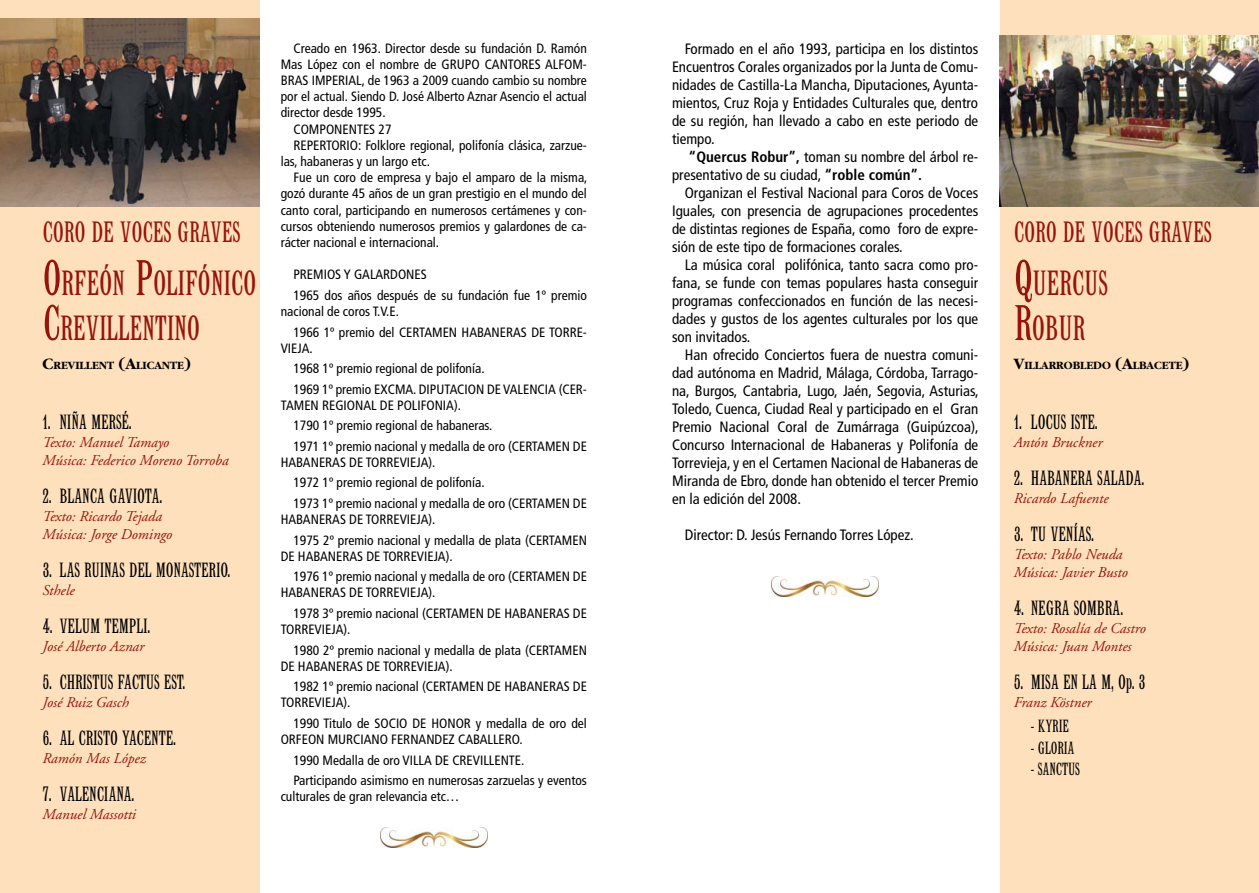
<style>
.page{position:relative;width:1259px;height:893px;background:#fff}
.page>*{position:absolute;margin:0;border:0;box-sizing:border-box;transform-origin:0 0}
.t1{font:condensed 35.7px/45px "Latin";color:#96140c}
.t2{font:condensed 30px "Latin";color:#96140c}
.t3{font:condensed 21px "Latin";color:#000}
.t4{font:condensed 18px "Latin";color:#000}
.t5{font:condensed 15px/18px "Frutiger";color:#000;text-align:justify}
.t6{font:15px/18px "Adobe Garamond Italic Os F";color:#96140c}
.t7{font:condensed 13.5px/20.4px "Frutiger";color:#000}
.t8{font:700 11.55px "Garamond";color:#000}
.s1{font-weight:700}
.s2{font-size:51px}
.s3{font-size:16.5px}
</style>
<div class="page">
<div style="left:1000px;top:0;width:259px;height:893px;background:#fee0bc"></div>
<div style="left:0;top:0;width:259px;height:893px;background:#fee0bc"></div>
<img style="left:0;top:18px;width:259px;height:189px">
<img style="left:999px;top:36px;width:260px;height:171px">
<img style="left:381px;top:828px;width:106px;height:19px">
<img style="left:772px;top:577px;width:106px;height:19px">
<p class="t7" style="left:293px;top:38px;width:295px">Creado en 1963. Director desde su fundación D. Ramón</p>
<p class="t7" style="left:281px;top:54px;width:308px">Mas López con el nombre de GRUPO CANTORES ALFOM-</p>
<p class="t7" style="left:281px;top:70px;width:308px">BRAS IMPERIAL, de 1963 a 2009 cuando cambio su nombre</p>
<p class="t7" style="left:281px;top:86px;width:308px">por el actual. Siendo D. José Alberto Aznar Asencio el actual</p>
<p class="t7" style="left:281px;top:103px;width:106px">director desde 1995.</p>
<p class="t7" style="left:293px;top:119px;width:99px">COMPONENTES 27</p>
<p class="t7" style="left:293px;top:135px;width:295px">REPERTORIO: Folklore regional, polifonía clásica, zarzue-</p>
<p class="t7" style="left:281px;top:151px;width:151px">las, habaneras y un largo etc.</p>
<p class="t7" style="left:293px;top:167px;width:295px">Fue un coro de empresa y bajo el amparo de la misma,</p>
<p class="t7" style="left:281px;top:184px;width:308px">gozó durante 45 años de un gran prestigio en el mundo del</p>
<p class="t7" style="left:281px;top:200px;width:308px">canto coral, participando en numerosos certámenes y con-</p>
<p class="t7" style="left:281px;top:216px;width:308px">cursos obteniendo numerosos premios y galardones de ca-</p>
<p class="t7" style="left:281px;top:232px;width:160px">rácter nacional e internacional.</p>
<p class="t7" style="left:293px;top:265px;width:295px">PREMIOS Y GALARDONES<br>1965 dos años después de su fundación fue 1º premio</p>
<p class="t7" style="left:293px;top:301px;width:295px;text-indent:-13px">nacional de coros T.V.E.<br>1966 1º premio del CERTAMEN HABANERAS DE TORRE-</p>
<p class="t7" style="left:293px;top:338px;width:295px;text-indent:-13px">VIEJA.<br>1968 1º premio regional de polifonía.<br>1969 1º premio EXCMA. DIPUTACION DE VALENCIA (CER-</p>
<p class="t7" style="left:293px;top:395px;width:295px;text-indent:-13px">TAMEN REGIONAL DE POLIFONIA).<br>1790 1º premio regional de habaneras.<br>1971 1º premio nacional y medalla de oro (CERTAMEN DE</p>
<p class="t7" style="left:293px;top:452px;width:295px;text-indent:-13px">HABANERAS DE TORREVIEJA).<br>1972 1º premio regional de polifonía.<br>1973 1º premio nacional y medalla de oro (CERTAMEN DE</p>
<p class="t7" style="left:293px;top:509px;width:295px;text-indent:-13px">HABANERAS DE TORREVIEJA).<br>1975 2º premio nacional y medalla de plata (CERTAMEN</p>
<p class="t7" style="left:293px;top:546px;width:295px;text-indent:-13px">DE HABANERAS DE TORREVIEJA).<br>1976 1º premio nacional y medalla de oro (CERTAMEN DE</p>
<p class="t7" style="left:293px;top:583px;width:295px;text-indent:-13px">HABANERAS DE TORREVIEJA).<br>1978 3º premio nacional (CERTAMEN DE HABANERAS DE</p>
<p class="t7" style="left:293px;top:619px;width:295px;text-indent:-13px">TORREVIEJA).<br>1980 2º premio nacional y medalla de plata (CERTAMEN</p>
<p class="t7" style="left:293px;top:656px;width:295px;text-indent:-13px">DE HABANERAS DE TORREVIEJA).<br>1982 1º premio nacional (CERTAMEN DE HABANERAS DE</p>
<p class="t7" style="left:293px;top:693px;width:295px;text-indent:-13px">TORREVIEJA).<br>1990 Titulo de SOCIO DE HONOR y medalla de oro del</p>
<p class="t7" style="left:293px;top:729px;width:295px;text-indent:-13px">ORFEON MURCIANO FERNANDEZ CABALLERO.<br>1990 Medalla de oro VILLA DE CREVILLENTE.<br>Participando asimismo en numerosas zarzuelas y eventos</p>
<p class="t7" style="left:281px;top:786px;width:180px">culturales de gran relevancia etc…</p>
<p class="t5" style="left:672px;top:40px;width:308px;text-indent:13px">Formado en el año 1993, participa en los distintos Encuentros Corales organizados por la Junta de Comu&shy;nidades de Castilla-La Mancha, Diputaciones, Ayunta&shy;mientos, Cruz Roja y Entidades Culturales que, dentro de su región, han llevado a cabo en este periodo de tiempo.</p>
<p class="t5" style="left:672px;top:148px;width:308px;text-indent:17px"><span class="s1">“Quercus Robur”,</span> toman su nombre del árbol re&shy;presentativo de su ciudad, <span class="s1">“roble común”.</span></p>
<p class="t5" style="left:672px;top:184px;width:308px;text-indent:13px">Organizan el Festival Nacional para Coros de Voces Iguales, con presencia de agrupaciones procedentes de distintas regiones de España, como foro de expre&shy;sión de este tipo de formaciones corales.</p>
<p class="t5" style="left:672px;top:256px;width:308px;text-indent:13px">La música coral polifónica, tanto sacra como pro&shy;fana, se funde con temas populares hasta conseguir programas confeccionados en función de las necesi&shy;dades y gustos de los agentes culturales por los que son invitados.</p>
<p class="t5" style="left:672px;top:346px;width:308px;text-indent:13px">Han ofrecido Conciertos fuera de nuestra comuni&shy;dad autónoma en Madrid, Málaga, Córdoba, Tarrago&shy;na, Burgos, Cantabria, Lugo, Jaén, Segovia, Asturias, Toledo, Cuenca, Ciudad Real y participado en el Gran Premio Nacional Coral de Zumárraga (Guipúzcoa), Concurso Internacional de Habaneras y Polifonía de Torrevieja, y en el Certamen Nacional de Habaneras de Miranda de Ebro, donde han obtenido el tercer Premio en la edición del 2008.</p>
<p class="t5" style="left:685px;top:526px;width:231px">Director: D. Jesús Fernando Torres López.</p>
<h2 class="t2" style="left:43px;top:216px;width:199px">CORO DE VOCES GRAVES</h2>
<h2 class="t2" style="left:1014px;top:216px;width:199px">CORO DE VOCES GRAVES</h2>
<h1 class="t1" style="left:43px;top:261px;width:215px"><span class="s2">O</span>RFEÓN <span class="s2">P</span>OLIFÓNICO<br><span class="s2">C</span>REVILLENTINO</h1>
<h1 class="t1" style="left:1014px;top:261px;width:95px"><span class="s2">Q</span>UERCUS<br><span class="s2">R</span>OBUR</h1>
<p class="t8" style="left:43px;top:359px;width:150px"><span class="s3">C</span>REVILLENT <span class="s3">(A</span>LICANTE<span class="s3">)</span></p>
<p class="t8" style="left:1014px;top:359px;width:36px"><span class="s3">V</span>ILLARR</p>
<p class="t8" style="left:1064px;top:359px;width:127px">OBLEDO <span class="s3">(A</span>LBACETE<span class="s3">)</span></p>
<h3 class="t3" style="left:43px;top:411px;width:90px">1. NIÑA MERSÉ.</h3>
<p class="t6" style="left:43px;top:434px;width:188px">Texto: Manuel Tamayo<br>Música: Federico Moreno Torroba</p>
<h3 class="t3" style="left:43px;top:485px;width:121px">2. BLANCA GAVIOTA.</h3>
<p class="t6" style="left:43px;top:508px;width:131px">Texto: Ricardo Tejada<br>Música: Jorge Domingo</p>
<h3 class="t3" style="left:43px;top:558px;width:189px">3. LAS RUINAS DEL MONASTERIO.</h3>
<p class="t6" style="left:43px;top:582px;width:34px">Sthele</p>
<h3 class="t3" style="left:43px;top:614px;width:109px">4. VELUM TEMPLI.</h3>
<p class="t6" style="left:43px;top:637px;width:103px">José Alberto Aznar</p>
<h3 class="t3" style="left:43px;top:670px;width:144px">5. CHRISTUS FACTUS EST.</h3>
<p class="t6" style="left:43px;top:693px;width:88px">José Ruiz Gasch</p>
<h3 class="t3" style="left:43px;top:726px;width:135px">6. AL CRISTO YACENTE.</h3>
<p class="t6" style="left:43px;top:749px;width:105px">Ramón Mas López</p>
<h3 class="t3" style="left:43px;top:782px;width:93px">7. VALENCIANA.</h3>
<p class="t6" style="left:43px;top:805px;width:95px">Manuel Massotti</p>
<h3 class="t3" style="left:1014px;top:411px;width:85px">1. LOCUS ISTE.</h3>
<p class="t6" style="left:1014px;top:434px;width:90px">Antón Bruckner</p>
<h3 class="t3" style="left:1014px;top:467px;width:132px">2. HABANERA SALADA.</h3>
<p class="t6" style="left:1014px;top:490px;width:96px">Ricardo Lafuente</p>
<h3 class="t3" style="left:1014px;top:522px;width:82px">3. TU VENÍAS.</h3>
<p class="t6" style="left:1014px;top:546px;width:115px">Texto: Pablo Neuda<br>Música: Javier Busto</p>
<h3 class="t3" style="left:1014px;top:596px;width:111px">4. NEGRA SOMBRA.</h3>
<p class="t6" style="left:1014px;top:619px;width:133px">Texto: Rosalía de Castro<br>Música: Juan Montes</p>
<h3 class="t3" style="left:1014px;top:670px;width:133px">5. MISA EN LA M, Op. 3</h3>
<p class="t6" style="left:1014px;top:693px;width:79px">Franz Köstner</p>
<h3 class="t4" style="left:1031px;top:716px;width:39px">- KYRIE</h3>
<h3 class="t4" style="left:1031px;top:738px;width:45px">- GLORIA</h3>
<h3 class="t4" style="left:1031px;top:759px;width:50px">- SANCTUS</h3>
</div>
